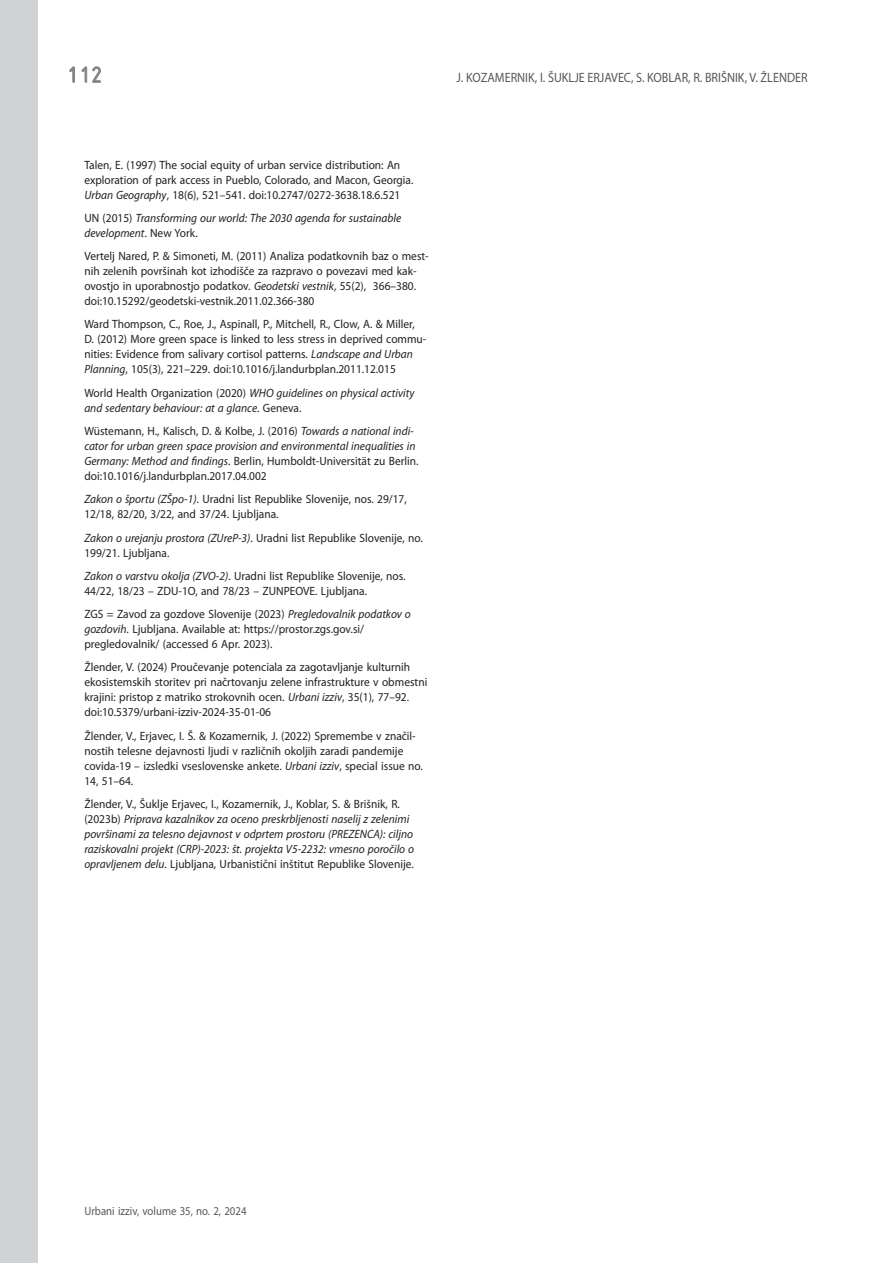
<style>
.page{position:relative;width:894px;height:1263px;background:#fff}
.page>*{position:absolute;margin:0;border:0;box-sizing:border-box;transform-origin:0 0}
.t1{font:24px "ISOCTEUR";color:#808285}
.t2{font:13.5px "Myriad Pro";color:#57585a;scale:.9 1}
.t3{font:12px/15px "Myriad Pro";color:#231f20;scale:.95 1}
.t4{font:italic 12px/15px "Myriad Pro";color:#231f20;scale:.95 1}
.t5{font:12px "Myriad Pro";color:#57585a;scale:.9 1}
.s1{font-style:italic}
.s2{font-style:normal}
</style>
<div class="page">
<svg style="left:69px;top:66px;width:6px;height:17px"></svg>
<svg style="left:81px;top:66px;width:20px;height:17px"></svg>
<div style="left:0;top:0;width:38px;height:1263px;background:#d1d2d4"></div>
<h1 class="t1" style="left:64px;top:59px;width:43px">112</h1>
<p class="t2" style="left:456px;top:70px;width:391px">J. KOZAMERNIK, I. ŠUKLJE ERJAVEC, S. KOBLAR, R. BRIŠNIK, V. ŽLENDER</p>
<p class="t3" style="left:84px;top:157px;width:348px">Talen, E. (1997) The social equity of urban service distribution: An exploration of park access in Pueblo, Colorado, and Macon, Georgia.<br><span class="s1">Urban Geography</span>, 18(6), 521–541. doi:10.2747/0272-3638.18.6.521</p>
<p class="t4" style="left:84px;top:211px;width:335px"><span class="s2">UN (2015)</span> Transforming our world: The 2030 agenda for sustainable development<span class="s2">. New York.</span></p>
<p class="t3" style="left:84px;top:249px;width:364px">Vertelj Nared, P. &amp; Simoneti, M. (2011) Analiza podatkovnih baz o mest&shy;nih zelenih površinah kot izhodišče za razpravo o povezavi med kak&shy;ovostjo in uporabnostjo podatkov. <span class="s1">Geodetski vestnik</span>, 55(2), 366–380. doi:10.15292/geodetski-vestnik.2011.02.366-380</p>
<p class="t3" style="left:84px;top:317px;width:361px">Ward Thompson, C., Roe, J., Aspinall, P., Mitchell, R., Clow, A. &amp; Miller, D. (2012) More green space is linked to less stress in deprived commu&shy;nities: Evidence from salivary cortisol patterns. <span class="s1">Landscape and Urban Planning</span>, 105(3), 221–229. doi:10.1016/j.landurbplan.2011.12.015</p>
<p class="t4" style="left:84px;top:385px;width:349px"><span class="s2">World Health Organization (2020)</span> WHO guidelines on physical activity and sedentary behaviour: at a glance<span class="s2">. Geneva.</span></p>
<p class="t3" style="left:84px;top:424px;width:353px">Wüstemann, H., Kalisch, D. &amp; Kolbe, J. (2016) <span class="s1">Towards a national indi&shy;cator for urban green space provision and environmental inequalities in Germany: Method and findings</span>. Berlin, Humboldt-Universität zu Berlin. doi:10.1016/j.landurbplan.2017.04.002</p>
<p class="t3" style="left:84px;top:492px;width:341px"><span class="s1">Zakon o športu (ZŠpo-1)</span>. Uradni list Republike Slovenije, nos. 29/17,<br>12/18, 82/20, 3/22, and 37/24. Ljubljana.</p>
<p class="t3" style="left:84px;top:530px;width:358px"><span class="s1">Zakon o urejanju prostora (ZUreP-3)</span>. Uradni list Republike Slovenije, no.<br>199/21. Ljubljana.</p>
<p class="t3" style="left:84px;top:568px;width:339px"><span class="s1">Zakon o varstvu okolja (ZVO-2)</span>. Uradni list Republike Slovenije, nos.<br>44/22, 18/23 – ZDU-1O, and 78/23 – ZUNPEOVE. Ljubljana.</p>
<p class="t3" style="left:84px;top:607px;width:345px">ZGS = Zavod za gozdove Slovenije (2023) <span class="s1">Pregledovalnik podatkov o gozdovih</span>. Ljubljana. Available at: https://prostor.zgs.gov.si/ pregledovalnik/ (accessed 6 Apr. 2023).</p>
<p class="t3" style="left:84px;top:660px;width:362px">Žlender, V. (2024) Proučevanje potenciala za zagotavljanje kulturnih ekosistemskih storitev pri načrtovanju zelene infrastrukture v obmestni krajini: pristop z matriko strokovnih ocen. <span class="s1">Urbani izziv</span>, 35(1), 77–92. doi:10.5379/urbani-izziv-2024-35-01-06</p>
<p class="t3" style="left:84px;top:728px;width:358px">Žlender, V., Erjavec, I. Š. &amp; Kozamernik, J. (2022) Spremembe v značil&shy;nostih telesne dejavnosti ljudi v različnih okoljih zaradi pandemije covida-19 – izsledki vseslovenske ankete. <span class="s1">Urbani izziv</span>, special issue no.<br>14, 51–64.</p>
<p class="t4" style="left:84px;top:796px;width:348px"><span class="s2">Žlender, V., Šuklje Erjavec, I., Kozamernik, J., Koblar, S. &amp; Brišnik, R. (2023b)</span> Priprava kazalnikov za oceno preskrbljenosti naselij z zelenimi površinami za telesno dejavnost v odprtem prostoru (PREZENCA): ciljno raziskovalni projekt (CRP)-2023: št. projekta V5-2232: vmesno poročilo o opravljenem delu<span class="s2">. Ljubljana, Urbanistični inštitut Republike Slovenije.</span></p>
<p class="t5" style="left:84px;top:1204px;width:182px">Urbani izziv, volume 35, no. 2, 2024</p>
</div>
